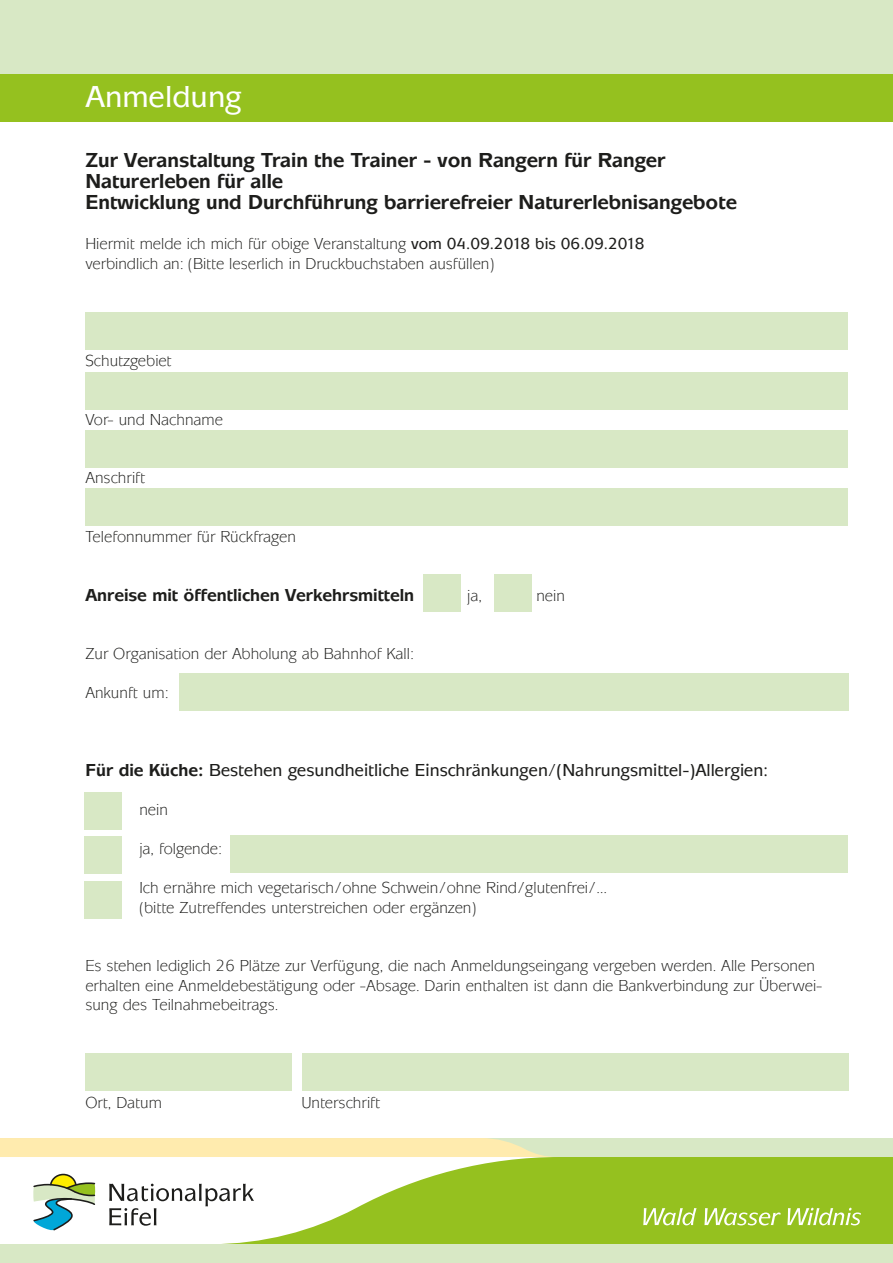
<style>
.page{position:relative;width:893px;height:1263px;background:#fff}
.page>*{position:absolute;margin:0;border:0;box-sizing:border-box;transform-origin:0 0}
.t1{font:500 31.5px "ITC Mixage";color:#fff}
.t2{font:700 21px/21px "ITC Mixage";color:#1d1d1b}
.t3{font:500 18px "ITC Mixage";color:#1d1d1b}
.t4{font:700 18px "ITC Mixage";color:#1d1d1b}
.t5{font:16.5px/19.5px "ITC Mixage";color:#1d1d1b}
.s1{font-weight:500}
.s2{font-weight:700}
</style>
<div class="page">
<div style="left:0;top:73px;width:893px;height:48px;background:#95c11f"></div>
<div style="left:0;top:0;width:893px;height:73px;background:#d8e8c5"></div>
<svg style="left:222px;top:1157px;width:671px;height:87px;fill:#95c11f"></svg>
<svg style="left:109px;top:1184px;width:145px;height:42px"></svg>
<svg style="left:33px;top:1173px;width:63px;height:58px"></svg>
<svg style="left:643px;top:1208px;width:54px;height:17px"></svg>
<svg style="left:704px;top:1208px;width:77px;height:17px"></svg>
<svg style="left:787px;top:1208px;width:74px;height:17px"></svg>
<div style="left:0;top:1138px;width:893px;height:19px;background:#d8e8c5"></div>
<div style="left:0;top:1138px;width:551px;height:19px;background:#ffebae"></div>
<div style="left:0;top:1244px;width:893px;height:19px;background:#d8e8c5"></div>
<div style="left:423px;top:574px;width:38px;height:37px;background:#d8e8c5"></div>
<div style="left:179px;top:673px;width:670px;height:37px;background:#d8e8c5"></div>
<div style="left:85px;top:312px;width:763px;height:38px;background:#d8e8c5"></div>
<div style="left:85px;top:372px;width:763px;height:38px;background:#d8e8c5"></div>
<div style="left:85px;top:430px;width:763px;height:38px;background:#d8e8c5"></div>
<div style="left:85px;top:488px;width:763px;height:37px;background:#d8e8c5"></div>
<div style="left:85px;top:1053px;width:207px;height:38px;background:#d8e8c5"></div>
<div style="left:303px;top:1053px;width:546px;height:38px;background:#d8e8c5"></div>
<div style="left:230px;top:835px;width:618px;height:38px;background:#d8e8c5"></div>
<div style="left:494px;top:574px;width:37px;height:37px;background:#d8e8c5"></div>
<div style="left:84px;top:792px;width:38px;height:38px;background:#d8e8c5"></div>
<div style="left:84px;top:836px;width:38px;height:38px;background:#d8e8c5"></div>
<div style="left:84px;top:881px;width:38px;height:37px;background:#d8e8c5"></div>
<h1 class="t1" style="left:85px;top:79px;width:158px">Anmeldung</h1>
<p class="t2" style="left:85px;top:150px;width:653px">Zur Veranstaltung Train the Trainer - von Rangern für Ranger<br>Naturerleben für alle<br>Entwicklung und Durchführung barrierefreier Naturerlebnisangebote</p>
<p class="t5" style="left:85px;top:234px;width:561px">Hiermit melde ich mich für obige Veranstaltung <span class="s1">vom 04.09.2018 bis 06.09.2018 </span>verbindlich an: (Bitte leserlich in Druckbuchstaben ausfüllen)</p>
<p class="t5" style="left:85px;top:351px;width:88px">Schutzgebiet</p>
<p class="t5" style="left:85px;top:410px;width:139px">Vor- und Nachname</p>
<p class="t5" style="left:85px;top:468px;width:61px">Anschrift</p>
<p class="t5" style="left:85px;top:527px;width:212px">Telefonnummer für Rückfragen</p>
<p class="t4" style="left:85px;top:584px;width:330px">Anreise mit öffentlichen Verkehrsmitteln</p>
<p class="t5" style="left:467px;top:585px;width:16px">ja,</p>
<p class="t5" style="left:536px;top:585px;width:30px">nein</p>
<p class="t5" style="left:85px;top:644px;width:330px">Zur Organisation der Abholung ab Bahnhof Kall:</p>
<p class="t5" style="left:85px;top:683px;width:84px">Ankunft um:</p>
<p class="t3" style="left:85px;top:760px;width:684px"><span class="s2">Für die Küche:</span> Bestehen gesundheitliche Einschränkungen/(Nahrungsmittel-)Allergien:</p>
<p class="t5" style="left:139px;top:800px;width:30px">nein</p>
<p class="t5" style="left:139px;top:839px;width:84px">ja, folgende:</p>
<p class="t5" style="left:139px;top:878px;width:469px">Ich ernähre mich vegetarisch/ohne Schwein/ohne Rind/glutenfrei/… (bitte Zutreffendes unterstreichen oder ergänzen)</p>
<p class="t5" style="left:85px;top:956px;width:739px">Es stehen lediglich 26 Plätze zur Verfügung, die nach Anmeldungseingang vergeben werden. Alle Personen erhalten eine Anmeldebestätigung oder -Absage. Darin enthalten ist dann die Bankverbindung zur Überwei&shy;sung des Teilnahmebeitrags.</p>
<p class="t5" style="left:85px;top:1092px;width:78px">Ort, Datum</p>
<p class="t5" style="left:301px;top:1092px;width:80px">Unterschrift</p>
</div>
